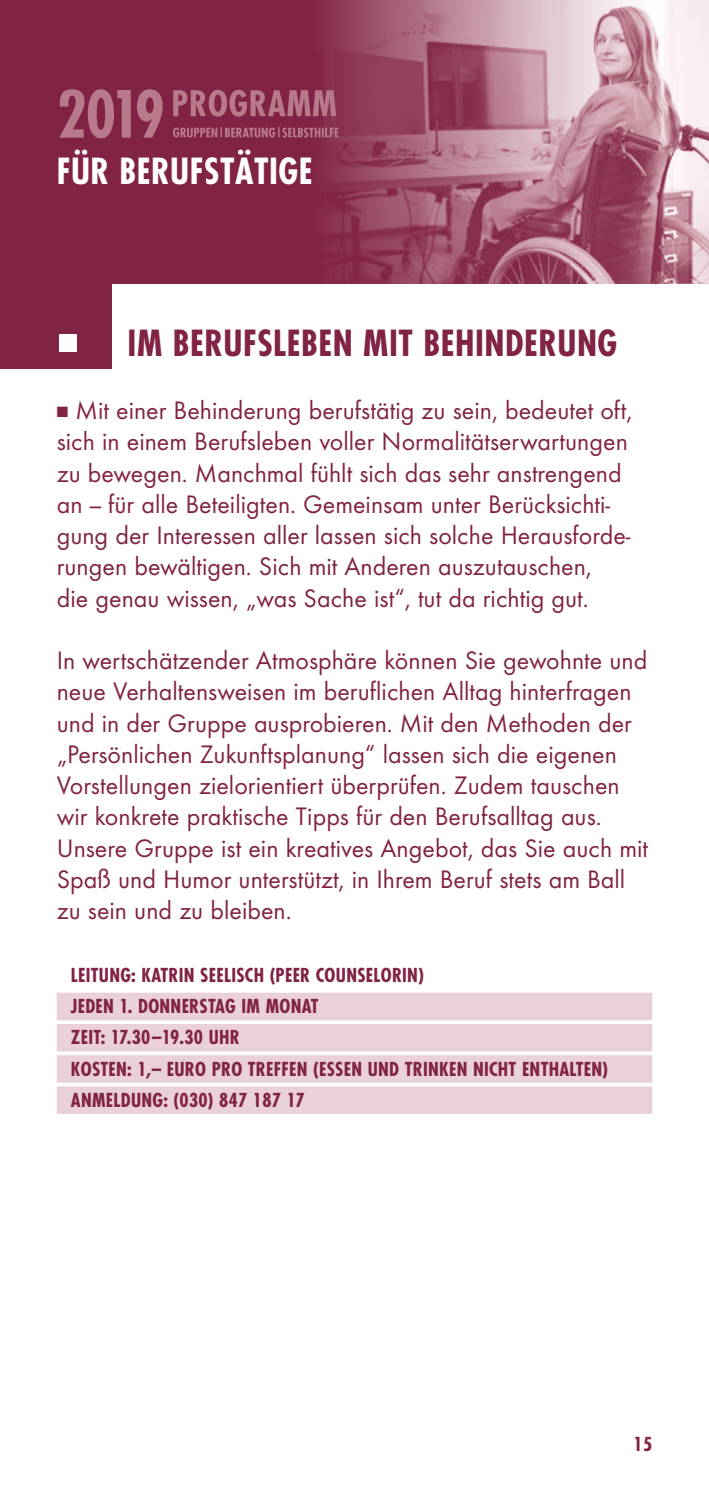
<style>
.page{position:relative;width:709px;height:1489px;background:#fff}
.page>*{position:absolute;margin:0;border:0;box-sizing:border-box;transform-origin:0 0}
.t1{font:700 condensed 63px "Futura";color:#b87a8a}
.t2{font:700 condensed 35px "Futura";letter-spacing:.015em;color:#812345}
.t3{font:700 condensed 35px "Futura";letter-spacing:.015em;color:#fff}
.t4{font:26.25px/31.2px "Futura T";color:#812345}
.t5{font:700 condensed 18.75px/31.2px "Futura";letter-spacing:.015em;color:#812345}
</style>
<div class="page">
<div style="left:0;top:0;width:709px;height:283px;background:#812345"></div>
<img style="left:289px;top:0;width:420px;height:283px">
<div style="left:57px;top:992px;width:595px;height:28px;background:#ead1d7"></div>
<div style="left:57px;top:1023px;width:595px;height:28px;background:#ead1d7"></div>
<div style="left:57px;top:1055px;width:595px;height:27px;background:#ead1d7"></div>
<div style="left:57px;top:1086px;width:595px;height:27px;background:#ead1d7"></div>
<div style="left:0;top:279px;width:112px;height:90px;background:#812345"></div>
<div style="left:59px;top:334px;width:18px;height:17px;background:#fff"></div>
<svg style="left:173px;top:89px;width:163px;height:28px"></svg>
<svg style="left:173px;top:127px;width:165px;height:10px"></svg>
<h1 class="t1" style="left:57px;top:74px;width:110px">2019</h1>
<h2 class="t3" style="left:57px;top:148px;width:257px">FÜR BERUFSTÄTIGE</h2>
<h2 class="t2" style="left:128px;top:321px;width:491px">IM BERUFSLEBEN MIT BEHINDERUNG</h2>
<p class="t4" style="left:57px;top:394px;width:577px">■ Mit einer Behinderung berufstätig zu sein, bedeutet oft, sich in einem Berufsleben voller Normalitätserwartungen zu bewegen. Manchmal fühlt sich das sehr anstrengend an — für alle Beteiligten. Gemeinsam unter Berücksichti&shy;gung der Interessen aller lassen sich solche Herausforde&shy;rungen bewältigen. Sich mit Anderen auszutauschen,<br>die genau wissen, „was Sache ist“, tut da richtig gut.</p>
<p class="t4" style="left:57px;top:644px;width:593px">In wertschätzender Atmosphäre können Sie gewohnte und neue Verhaltensweisen im beruflichen Alltag hinterfragen und in der Gruppe ausprobieren. Mit den Methoden der „Persönlichen Zukunftsplanung“ lassen sich die eigenen Vorstellungen zielorientiert überprüfen. Zudem tauschen wir konkrete praktische Tipps für den Berufsalltag aus.<br>Unsere Gruppe ist ein kreatives Angebot, das Sie auch mit Spaß und Humor unterstützt, in Ihrem Beruf stets am Ball zu sein und zu bleiben.</p>
<p class="t5" style="left:71px;top:959px;width:539px">LEITUNG: KATRIN SEELISCH (PEER COUNSELORIN)<br>JEDEN 1. DONNERSTAG IM MONAT<br>ZEIT: 17.30–19.30 UHR<br>KOSTEN: 1,– EURO PRO TREFFEN (ESSEN UND TRINKEN NICHT ENTHALTEN)<br>ANMELDUNG: (030) 847 187 17</p>
<p class="t5" style="left:633px;top:1427px;width:20px">15</p>
</div>
